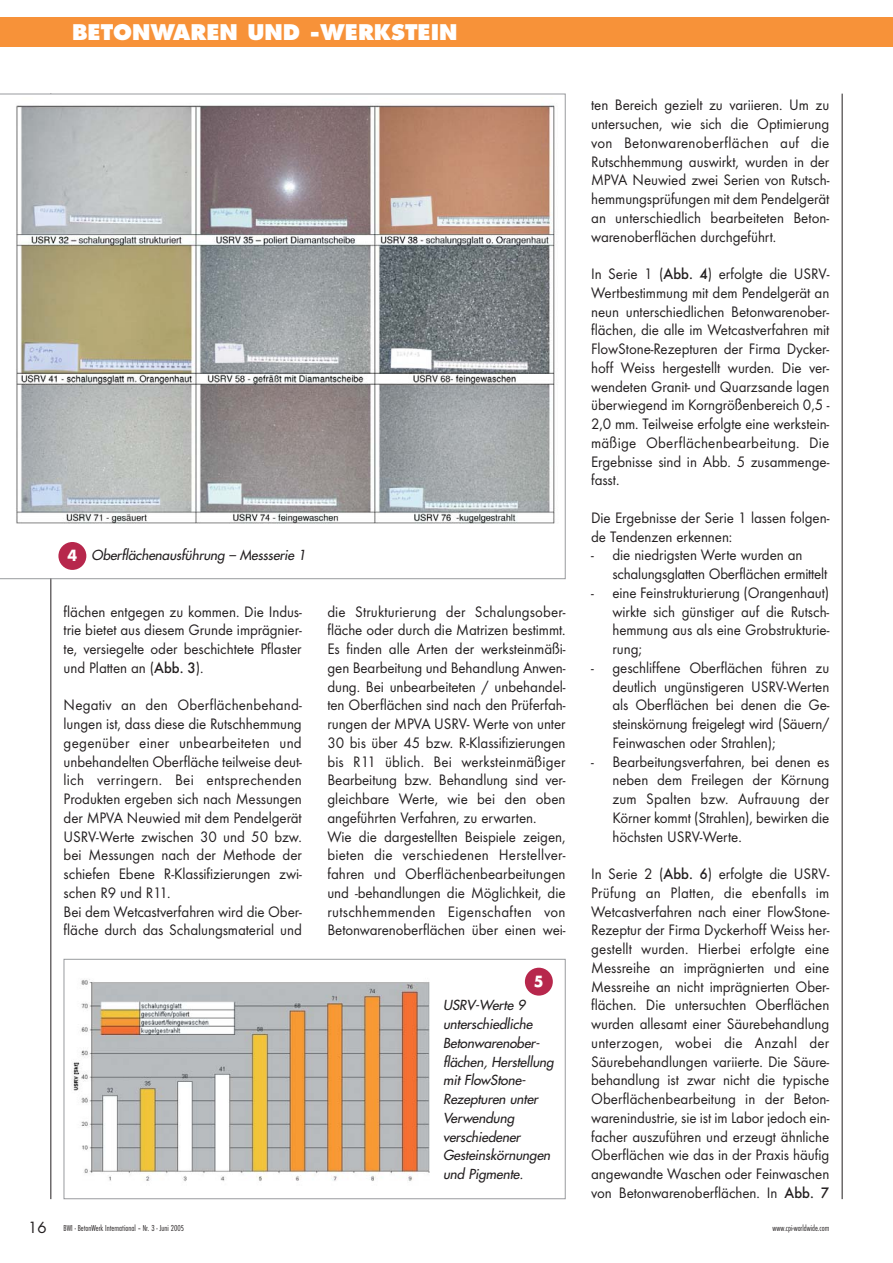
<style>
.page{position:relative;width:893px;height:1263px;background:#fff}
.page>*{position:absolute;margin:0;border:0;box-sizing:border-box;transform-origin:0 0}
.t1{font:800 21px "Futura";color:#fff}
.t2{font:15.75px/18.8px "Futura T";letter-spacing:-.005em;color:#231f20;text-align:justify;scale:.95 1}
.t3{font:15px "Futura";color:#231f20}
.t4{font:700 15px "Futura";color:#fff;scale:.95 1}
.t5{font:italic 13.5px/18.8px "Futura";letter-spacing:-.005em;color:#231f20}
.t6{font:300 condensed 9px "Futura T";color:#231f20}
.s1{font-weight:500}
</style>
<div class="page">
<hr style="left:841px;top:94px;width:1px;height:1105px;background:#231f20">
<hr style="left:51px;top:94px;width:1px;height:1105px;background:#231f20">
<div style="left:0;top:17px;width:892px;height:30px;background:#f79239"></div>
<svg style="left:0;top:94px;width:565px;height:485px"></svg>
<img style="left:72px;top:979px;width:358px;height:203px">
<div style="left:64px;top:959px;width:501px;height:240px;border:1px solid #999b9e"></div>
<div style="left:58px;top:542px;width:28px;height:28px;background:#b7274c;border-radius:50%"></div>
<div style="left:525px;top:968px;width:28px;height:28px;background:#b7274c;border-radius:50%"></div>
<h1 class="t1" style="left:72px;top:23px;width:387px">BETONWAREN UND -WERKSTEIN</h1>
<p class="t3" style="left:28px;top:1220px;width:20px">16</p>
<p class="t4" style="left:67px;top:548px;width:12px">4</p>
<p class="t5" style="left:92px;top:547px;width:218px">Oberflächenausführung – Messserie 1</p>
<p class="t2" style="left:64px;top:603px;width:252px">flächen entgegen zu kommen. Die Indus&shy;trie bietet aus diesem Grunde imprägnier&shy;te, versiegelte oder beschichtete Pflaster und Platten an (<span class="s1">Abb. 3</span>).</p>
<p class="t2" style="left:64px;top:697px;width:252px;text-align:left">Negativ an den Oberflächenbehand&shy;lungen ist, dass diese die Rutschhemmung gegenüber einer unbearbeiteten und unbehandelten Oberfläche teilweise deut&shy;lich verringern. Bei entsprechenden Produkten ergeben sich nach Messungen der MPVA Neuwied mit dem Pendelgerät USRV-Werte zwischen 30 und 50 bzw. bei Messungen nach der Methode der schiefen Ebene R-Klassifizierungen zwi&shy;schen R9 und R11.<br>Bei dem Wetcastverfahren wird die Ober&shy;fläche durch das Schalungsmaterial und</p>
<p class="t2" style="left:327px;top:603px;width:252px;text-align:left">die Strukturierung der Schalungsober&shy;fläche oder durch die Matrizen bestimmt.<br>Es finden alle Arten der werksteinmäßi&shy;gen Bearbeitung und Behandlung Anwen&shy;dung. Bei unbearbeiteten / unbehandel&shy;ten Oberflächen sind nach den Prüferfah&shy;rungen der MPVA USRV- Werte von unter 30 bis über 45 bzw. R-Klassifizierungen bis R11 üblich. Bei werksteinmäßiger Bearbeitung bzw. Behandlung sind ver&shy;gleichbare Werte, wie bei den oben angeführten Verfahren, zu erwarten.<br>Wie die dargestellten Beispiele zeigen, bieten die verschiedenen Herstellver&shy;fahren und Oberflächenbearbeitungen und -behandlungen die Möglichkeit, die rutschhemmenden Eigenschaften von Betonwarenoberflächen über einen wei-</p>
<p class="t4" style="left:534px;top:974px;width:12px">5</p>
<p class="t5" style="left:443px;top:997px;width:114px">USRV-Werte 9 unterschiedliche<br>Betonwarenober&shy;flächen, Herstellung mit FlowStone-<br>Rezepturen unter<br>Verwendung verschiedener<br>Gesteinskörnungen und Pigmente.</p>
<p class="t2" style="left:591px;top:97px;width:252px">ten Bereich gezielt zu variieren. Um zu untersuchen, wie sich die Optimierung von Betonwarenoberflächen auf die Rutschhemmung auswirkt, wurden in der MPVA Neuwied zwei Serien von Rutsch&shy;hemmungsprüfungen mit dem Pendelgerät an unterschiedlich bearbeiteten Beton&shy;warenoberflächen durchgeführt.</p>
<p class="t2" style="left:591px;top:265px;width:252px">In Serie 1 (<span class="s1">Abb. 4</span>) erfolgte die USRV-Wertbestimmung mit dem Pendelgerät an neun unterschiedlichen Betonwarenober&shy;flächen, die alle im Wetcastverfahren mit FlowStone-Rezepturen der Firma Dycker&shy;hoff Weiss hergestellt wurden. Die ver&shy;wendeten Granit- und Quarzsande lagen überwiegend im Korngrößenbereich 0,5 - 2,0 mm. Teilweise erfolgte eine werkstein&shy;mäßige Oberflächenbearbeitung. Die Ergebnisse sind in Abb. 5 zusammenge&shy;fasst.</p>
<p class="t2" style="left:591px;top:509px;width:252px">Die Ergebnisse der Serie 1 lassen folgen&shy;de Tendenzen erkennen:</p>
<p class="t2" style="left:612px;top:547px;width:228px;text-indent:-21px">- die niedrigsten Werte wurden an schalungsglatten Oberflächen ermittelt</p>
<p class="t2" style="left:612px;top:584px;width:230px;text-indent:-21px">- eine Feinstrukturierung (Orangenhaut) wirkte sich günstiger auf die Rutsch&shy;hemmung aus als eine Grobstrukturie&shy;rung;</p>
<p class="t2" style="left:612px;top:659px;width:230px;text-indent:-21px">- geschliffene Oberflächen führen zu deutlich ungünstigeren USRV-Werten als Oberflächen bei denen die Ge&shy;steinskörnung freigelegt wird (Säuern/ Feinwaschen oder Strahlen);</p>
<p class="t2" style="left:612px;top:753px;width:230px;text-indent:-21px">- Bearbeitungsverfahren, bei denen es neben dem Freilegen der Körnung zum Spalten bzw. Aufrauung der Körner kommt (Strahlen), bewirken die höchsten USRV-Werte.</p>
<p class="t2" style="left:591px;top:865px;width:252px">In Serie 2 (<span class="s1">Abb. 6</span>) erfolgte die USRV-Prüfung an Platten, die ebenfalls im Wetcastverfahren nach einer FlowStone-Rezeptur der Firma Dyckerhoff Weiss her&shy;gestellt wurden. Hierbei erfolgte eine Messreihe an imprägnierten und eine Messreihe an nicht imprägnierten Ober&shy;flächen. Die untersuchten Oberflächen wurden allesamt einer Säurebehandlung unterzogen, wobei die Anzahl der Säurebehandlungen variierte. Die Säure&shy;behandlung ist zwar nicht die typische Oberflächenbearbeitung in der Beton&shy;warenindustrie, sie ist im Labor jedoch ein&shy;facher auszuführen und erzeugt ähnliche Oberflächen wie das in der Praxis häufig angewandte Waschen oder Feinwaschen von Betonwarenoberflächen. In <span class="s1">Abb. 7</span></p>
<p class="t6" style="left:64px;top:1224px;width:122px">BWI - BetonWerk International – Nr. 3 - Juni 2005</p>
<p class="t6" style="left:772px;top:1224px;width:58px">www.cpi-worldwide.com</p>
</div>
